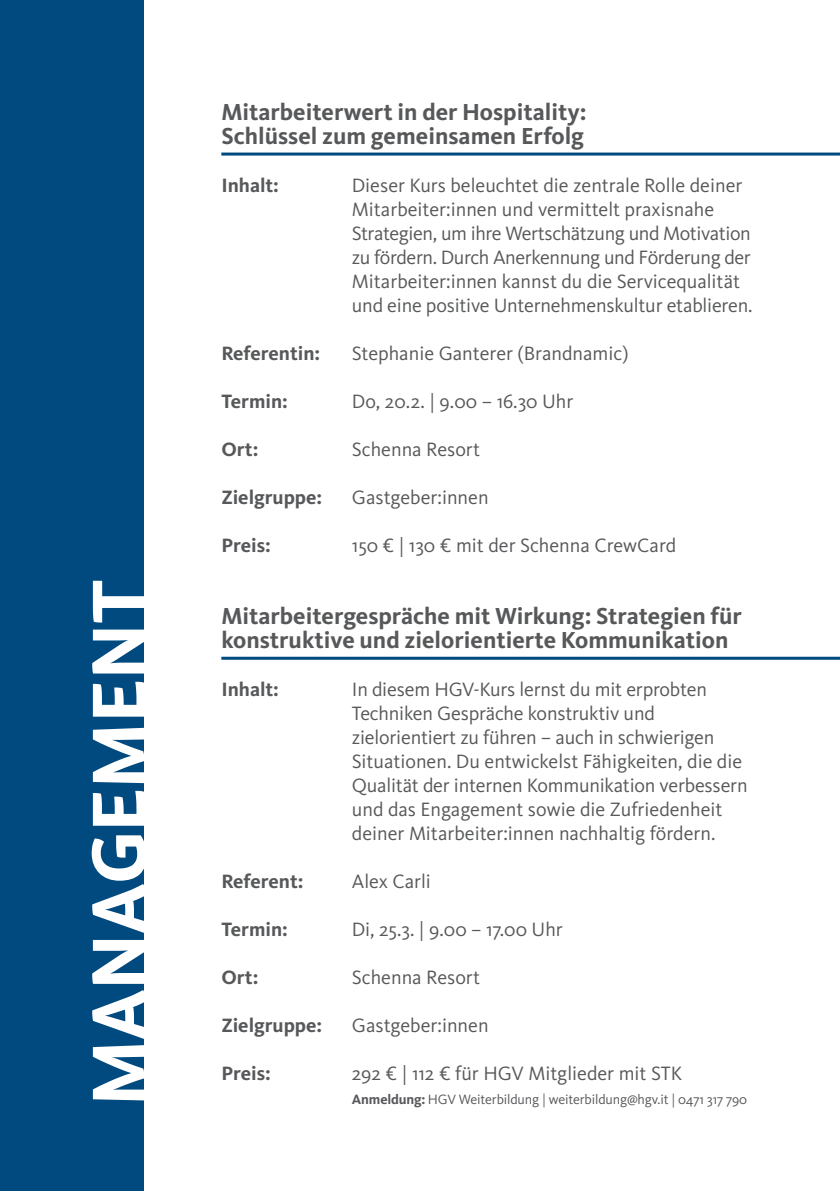
<style>
.page{position:relative;width:840px;height:1191px;background:#fff}
.page>*{position:absolute;margin:0;border:0;box-sizing:border-box;transform-origin:0 0}
.Paragraph_Style_5{font:700 80px "Suedtirol Next TT";color:#fff}
.Paragraph_Style_5-2{font:700 24px/24px "Kievit OT";color:#57585a}
.Paragraph_Style_5-3{font:20px/24px "Kievit OT";letter-spacing:-.005em;color:#57585a}
.Paragraph_Style_5-4{font:700 20px "Kievit OT";color:#57585a}
.Paragraph_Style_5-5{font:14px "Kievit OT";letter-spacing:-.01em;color:#57585a}
.s1{font-weight:700}
</style>
<div class="page">
<div style="left:0;top:0;width:143px;height:1191px;background:#004a7f"></div>
<hr style="left:221px;top:153px;width:618px;height:3px;background:#004a7f">
<hr style="left:221px;top:657px;width:618px;height:3px;background:#004a7f">
<p class="Paragraph_Style_5" style="left:73px;top:1106px;width:528px;rotate:-90deg">MANAGEMENT</p>
<p class="Paragraph_Style_5-2" style="left:221px;top:100px;width:366px">Mitarbeiterwert in der Hospitality:</p>
<p class="Paragraph_Style_5-2" style="left:221px;top:124px;width:364px">Schlüssel zum gemeinsamen Erfolg</p>
<p class="Paragraph_Style_5-4" style="left:221px;top:174px;width:59px">Inhalt:</p>
<p class="Paragraph_Style_5-3" style="left:351px;top:174px;width:402px">Dieser Kurs beleuchtet die zentrale Rolle deiner Mitarbeiter:innen und vermittelt praxisnahe Strategien, um ihre Wertschätzung und Motivation zu fördern. Durch Anerkennung und Förderung der Mitarbeiter:innen kannst du die Servicequalität und eine positive Unternehmenskultur etablieren.</p>
<p class="Paragraph_Style_5-3" style="left:351px;top:342px;width:278px">Stephanie Ganterer (Brandnamic)</p>
<p class="Paragraph_Style_5-3" style="left:351px;top:390px;width:223px">Do, 20.2. | 9.00 – 16.30 Uhr</p>
<p class="Paragraph_Style_5-3" style="left:351px;top:438px;width:130px">Schenna Resort</p>
<p class="Paragraph_Style_5-3" style="left:351px;top:486px;width:138px">Gastgeber:innen</p>
<p class="Paragraph_Style_5-3" style="left:351px;top:534px;width:326px">150 € | 130 € mit der Schenna CrewCard</p>
<p class="Paragraph_Style_5-4" style="left:221px;top:342px;width:100px">Referentin:</p>
<p class="Paragraph_Style_5-4" style="left:221px;top:390px;width:68px">Termin:</p>
<p class="Paragraph_Style_5-4" style="left:221px;top:438px;width:39px">Ort:</p>
<p class="Paragraph_Style_5-4" style="left:221px;top:486px;width:102px">Zielgruppe:</p>
<p class="Paragraph_Style_5-4" style="left:221px;top:534px;width:51px">Preis:</p>
<p class="Paragraph_Style_5-2" style="left:221px;top:604px;width:521px">Mitarbeitergespräche mit Wirkung: Strategien für konstruktive und zielorientierte Kommunikation</p>
<p class="Paragraph_Style_5-4" style="left:221px;top:678px;width:59px">Inhalt:</p>
<p class="Paragraph_Style_5-3" style="left:351px;top:678px;width:397px">In diesem HGV-Kurs lernst du mit erprobten Techniken Gespräche konstruktiv und zielorientiert zu führen – auch in schwierigen Situationen. Du entwickelst Fähigkeiten, die die Qualität der internen Kommunikation verbessern und das Engagement sowie die Zufriedenheit deiner Mitarbeiter:innen nachhaltig fördern.</p>
<p class="Paragraph_Style_5-3" style="left:351px;top:870px;width:80px">Alex Carli</p>
<p class="Paragraph_Style_5-3" style="left:351px;top:918px;width:212px">Di, 25.3. | 9.00 – 17.00 Uhr</p>
<p class="Paragraph_Style_5-3" style="left:351px;top:966px;width:130px">Schenna Resort</p>
<p class="Paragraph_Style_5-3" style="left:351px;top:1014px;width:138px">Gastgeber:innen</p>
<p class="Paragraph_Style_5-3" style="left:351px;top:1062px;width:332px">292 € | 112 € für HGV Mitglieder mit STK</p>
<p class="Paragraph_Style_5-5" style="left:351px;top:1091px;width:396px"><span class="s1">Anmeldung:</span> HGV Weiterbildung | weiterbildung@hgv.it | 0471 317 790</p>
<p class="Paragraph_Style_5-4" style="left:221px;top:870px;width:84px">Referent:</p>
<p class="Paragraph_Style_5-4" style="left:221px;top:918px;width:68px">Termin:</p>
<p class="Paragraph_Style_5-4" style="left:221px;top:966px;width:39px">Ort:</p>
<p class="Paragraph_Style_5-4" style="left:221px;top:1014px;width:102px">Zielgruppe:</p>
<p class="Paragraph_Style_5-4" style="left:221px;top:1062px;width:51px">Preis:</p>
</div>
